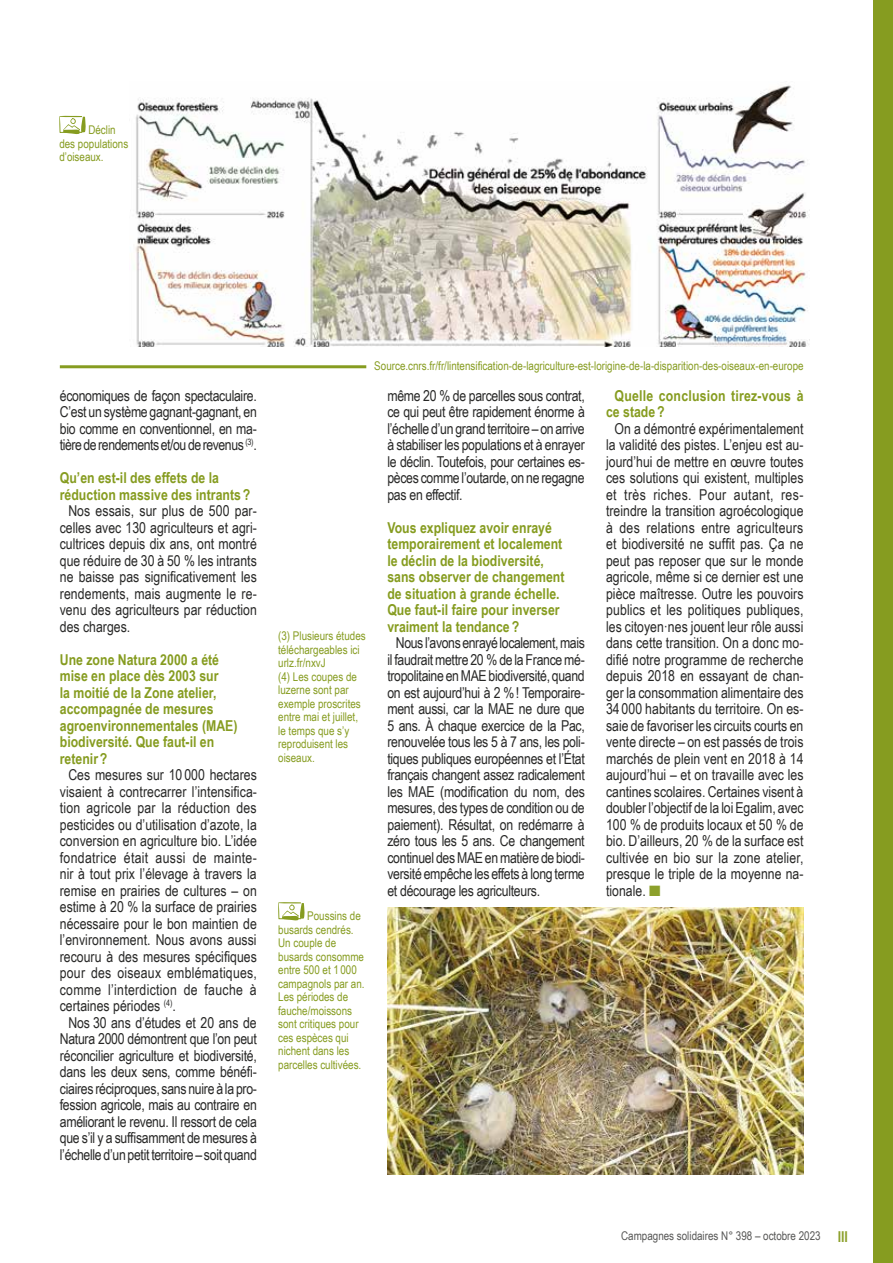
<style>
.page{position:relative;width:893px;height:1263px;background:#fff}
.page>*{position:absolute;margin:0;border:0;box-sizing:border-box;transform-origin:0 0}
.t1{font:15px/16.5px "Arial Narrow";color:#282827;text-align:justify}
.t2{font:700 15px/16.5px "Arial Narrow";color:#869c20}
.t3{font:15px "Arial Narrow";letter-spacing:-.02em;color:#282827}
.t4{font:15px "Arial Narrow";letter-spacing:.02em;color:#282827}
.t5{font:12px/13.5px "Arial Narrow";color:#869c20}
.t6{font:12px "Arial Narrow";color:#575756}
.s1{color:#8ca02b}
.s2{font-weight:700;font-size:15px;color:#8ca02b}
</style>
<div class="page">
<div style="left:874px;top:0;width:19px;height:1263px;background:#869c20"></div>
<svg style="left:278px;top:902px;width:27px;height:19px"></svg>
<img style="left:135px;top:85px;width:675px;height:262px">
<img style="left:388px;top:907px;width:416px;height:267px">
<svg style="left:59px;top:116px;width:27px;height:19px"></svg>
<hr style="left:60px;top:365px;width:306px;height:3px;background:#869c20">
<p class="t5" style="left:59px;top:123px;width:70px;text-indent:29px">Déclin des populations d’oiseaux.</p>
<p class="t1" style="left:60px;top:387px;width:199px">économiques de façon spectaculaire.<br>C’est un système gagnant-gagnant, en bio comme en conventionnel, en ma&shy;tière de rendements et/ou de revenus <sup>(3)</sup>.</p>
<p class="t2" style="left:60px;top:469px;width:192px">Qu’en est-il des effets de la réduction massive des intrants?</p>
<p class="t1" style="left:60px;top:502px;width:199px;text-indent:9px">Nos essais, sur plus de 500 par&shy;celles avec 130 agriculteurs et agri&shy;cultrices depuis dix ans, ont montré que réduire de 30 à 50 % les intrants ne baisse pas significativement les rendements, mais augmente le re&shy;venu des agriculteurs par réduction des charges.</p>
<p class="t2" style="left:60px;top:651px;width:179px">Une zone Natura 2000 a été mise en place dès 2003 sur<br>la moitié de la Zone atelier, accompagnée de mesures agroenvironnementales (MAE) biodiversité. Que faut-il en retenir?</p>
<p class="t1" style="left:68px;top:766px;width:190px">Ces mesures sur 10 000 hectares</p>
<p class="t1" style="left:60px;top:783px;width:199px">visaient à contrecarrer l’intensifica-</p>
<p class="t1" style="left:60px;top:799px;width:198px">tion agricole par la réduction des</p>
<p class="t1" style="left:60px;top:816px;width:198px">pesticides ou d’utilisation d’azote, la</p>
<p class="t1" style="left:60px;top:832px;width:198px">conversion en agriculture bio. L’idée</p>
<p class="t4" style="left:60px;top:848px;width:199px">fondatrice était aussi de mainte-</p>
<p class="t1" style="left:60px;top:865px;width:198px">nir à tout prix l’élevage à travers la</p>
<p class="t1" style="left:60px;top:882px;width:198px">remise en prairies de cultures – on</p>
<p class="t1" style="left:60px;top:898px;width:198px">estime à 20 % la surface de prairies</p>
<p class="t1" style="left:60px;top:915px;width:199px">nécessaire pour le bon maintien de</p>
<p class="t1" style="left:60px;top:931px;width:198px">l’environnement. Nous avons aussi</p>
<p class="t1" style="left:60px;top:948px;width:198px">recouru à des mesures spécifiques</p>
<p class="t1" style="left:60px;top:964px;width:199px">pour des oiseaux emblématiques,</p>
<p class="t4" style="left:60px;top:980px;width:198px">comme l’interdiction de fauche à</p>
<p class="t1" style="left:60px;top:997px;width:118px">certaines périodes <sup>(4)</sup>.</p>
<p class="t1" style="left:68px;top:1014px;width:190px">Nos 30 ans d’études et 20 ans de</p>
<p class="t3" style="left:60px;top:1030px;width:198px">Natura 2000 démontrent que l’on peut</p>
<p class="t1" style="left:60px;top:1047px;width:199px">réconcilier agriculture et biodiversité,</p>
<p class="t1" style="left:60px;top:1063px;width:198px">dans les deux sens, comme bénéfi-</p>
<p class="t3" style="left:60px;top:1079px;width:199px">ciaires réciproques, sans nuire à la pro-</p>
<p class="t3" style="left:60px;top:1096px;width:198px">fession agricole, mais au contraire en</p>
<p class="t3" style="left:60px;top:1112px;width:198px">améliorant le revenu. Il ressort de cela</p>
<p class="t3" style="left:60px;top:1129px;width:198px">que s’il y a suffisamment de mesures à</p>
<p class="t3" style="left:60px;top:1145px;width:198px">l’échelle d’un petit territoire – soit quand</p>
<p class="t5" style="left:278px;top:629px;width:89px">(3) Plusieurs études téléchargeables ici urlz.fr/nxvJ<br>(4) Les coupes de luzerne sont par exemple proscrites entre mai et juillet, le temps que s’y reproduisent les oiseaux.</p>
<p class="t5" style="left:278px;top:909px;width:88px;text-indent:29px">Poussins de busards cendrés.<br>Un couple de busards consomme entre 500 et 1 000 campagnols par an.<br>Les périodes de fauche/moissons sont critiques pour ces espèces qui nichent dans les parcelles cultivées.</p>
<p class="t5" style="left:374px;top:359px;width:431px">Source.cnrs.fr/fr/lintensification-de-lagriculture-est-lorigine-de-la-disparition-des-oiseaux-en-europe</p>
<p class="t1" style="left:387px;top:387px;width:199px">même 20 % de parcelles sous contrat, ce qui peut être rapidement énorme à l’échelle d’un grand territoire – on arrive à stabiliser les populations et à enrayer le déclin. Toutefois, pour certaines es&shy;pèces comme l’outarde, on ne regagne pas en effectif.</p>
<p class="t2" style="left:387px;top:519px;width:179px">Vous expliquez avoir enrayé temporairement et localement le déclin de la biodiversité, sans observer de changement de situation à grande échelle.<br>Que faut-il faire pour inverser vraiment la tendance?</p>
<p class="t1" style="left:387px;top:634px;width:199px;text-indent:9px">Nous l’avons enrayé localement, mais il faudrait mettre 20 % de la France mé&shy;tropolitaine en MAE biodiversité, quand on est aujourd’hui à 2 %! Temporaire&shy;ment aussi, car la MAE ne dure que 5 ans. À chaque exercice de la Pac, renouvelée tous les 5 à 7 ans, les poli&shy;tiques publiques européennes et l’État français changent assez radicalement les MAE (modification du nom, des mesures, des types de condition ou de paiement). Résultat, on redémarre à zéro tous les 5 ans. Ce changement continuel des MAE en matière de biodi&shy;versité empêche les effets à long terme et décourage les agriculteurs.</p>
<p class="t2" style="left:606px;top:387px;width:199px;text-indent:9px">Quelle conclusion tirez-vous à ce stade?</p>
<p class="t1" style="left:606px;top:420px;width:199px;text-indent:9px">On a démontré expérimentalement la validité des pistes. L’enjeu est au&shy;jourd’hui de mettre en œuvre toutes ces solutions qui existent, multiples et très riches. Pour autant, res&shy;treindre la transition agroécologique à des relations entre agriculteurs et biodiversité ne suffit pas. Ça ne peut pas reposer que sur le monde agricole, même si ce dernier est une pièce maîtresse. Outre les pouvoirs publics et les politiques publiques, les citoyen·nes jouent leur rôle aussi dans cette transition. On a donc mo&shy;difié notre programme de recherche depuis 2018 en essayant de chan&shy;ger la consommation alimentaire des 34 000 habitants du territoire. On es&shy;saie de favoriser les circuits courts en vente directe – on est passés de trois marchés de plein vent en 2018 à 14 aujourd’hui – et on travaille avec les cantines scolaires. Certaines visent à doubler l’objectif de la loi Egalim, avec 100 % de produits locaux et 50 % de bio. D’ailleurs, 20 % de la surface est cultivée en bio sur la zone atelier, presque le triple de la moyenne na&shy;tionale. <span class="s1">■</span></p>
<p class="t6" style="left:621px;top:1229px;width:228px">Campagnes solidaires N° 398 – octobre 2023 <span class="s2">III</span></p>
</div>
